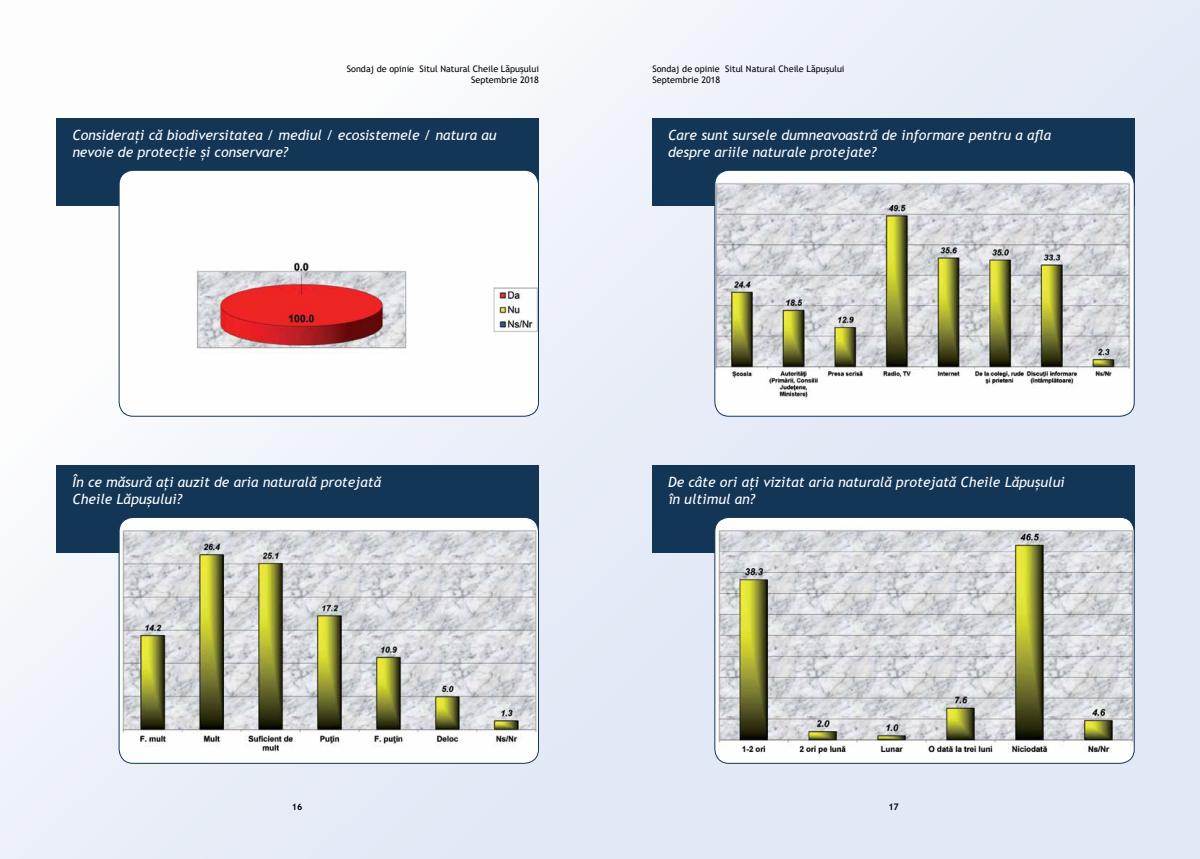
<style>
.page{position:relative;width:1200px;height:859px;background:#fff}
.page>*{position:absolute;margin:0;border:0;box-sizing:border-box;transform-origin:0 0}
.t1{font:italic 14px/17px "Trebuchet MS";color:#fff}
.t2{font:9px/11px "Trebuchet MS";color:#000;text-align:right}
.t3{font:700 9px "Trebuchet MS";color:#000}
</style>
<div class="page">
<div style="left:0;top:0;width:1199px;height:859px;background:linear-gradient(to right,#f7f9fc,#dfe6f5)"></div>
<div style="left:57px;top:118px;width:482px;height:88px;background:#133657"></div>
<div style="left:57px;top:465px;width:482px;height:88px;background:#133657"></div>
<div style="left:652px;top:118px;width:482px;height:88px;background:#133657"></div>
<div style="left:652px;top:465px;width:482px;height:88px;background:#133657"></div>
<img style="left:119px;top:172px;width:419px;height:244px">
<div style="left:119px;top:170px;width:420px;height:247px;border:1px solid #133657;border-radius:14px"></div>
<img style="left:119px;top:519px;width:419px;height:244px">
<div style="left:119px;top:517px;width:420px;height:247px;border:1px solid #133657;border-radius:14px"></div>
<img style="left:714px;top:172px;width:419px;height:244px">
<div style="left:714px;top:170px;width:420px;height:247px;border:1px solid #133657;border-radius:14px"></div>
<img style="left:714px;top:519px;width:419px;height:244px">
<div style="left:714px;top:517px;width:420px;height:247px;border:1px solid #133657;border-radius:14px"></div>
<p class="t2" style="left:347px;top:63px;width:193px">Sondaj de opinie Situl Natural Cheile Lăpușului<br>Septembrie 2018</p>
<p class="t1" style="left:72px;top:126px;width:425px">Considerați că biodiversitatea / mediul / ecosistemele / natura au nevoie de protecție și conservare?</p>
<p class="t2" style="left:652px;top:63px;width:193px;text-align:left">Sondaj de opinie Situl Natural Cheile Lăpușului<br>Septembrie 2018</p>
<p class="t1" style="left:668px;top:126px;width:384px">Care sunt sursele dumneavoastră de informare pentru a afla despre ariile naturale protejate?</p>
<p class="t1" style="left:72px;top:473px;width:310px">În ce măsură ați auzit de aria naturală protejată<br>Cheile Lăpușului?</p>
<p class="t1" style="left:668px;top:473px;width:398px">De câte ori ați vizitat aria naturală protejată Cheile Lăpușului în ultimul an?</p>
<p class="t3" style="left:292px;top:801px;width:12px">16</p>
<p class="t3" style="left:888px;top:801px;width:12px">17</p>
</div>
